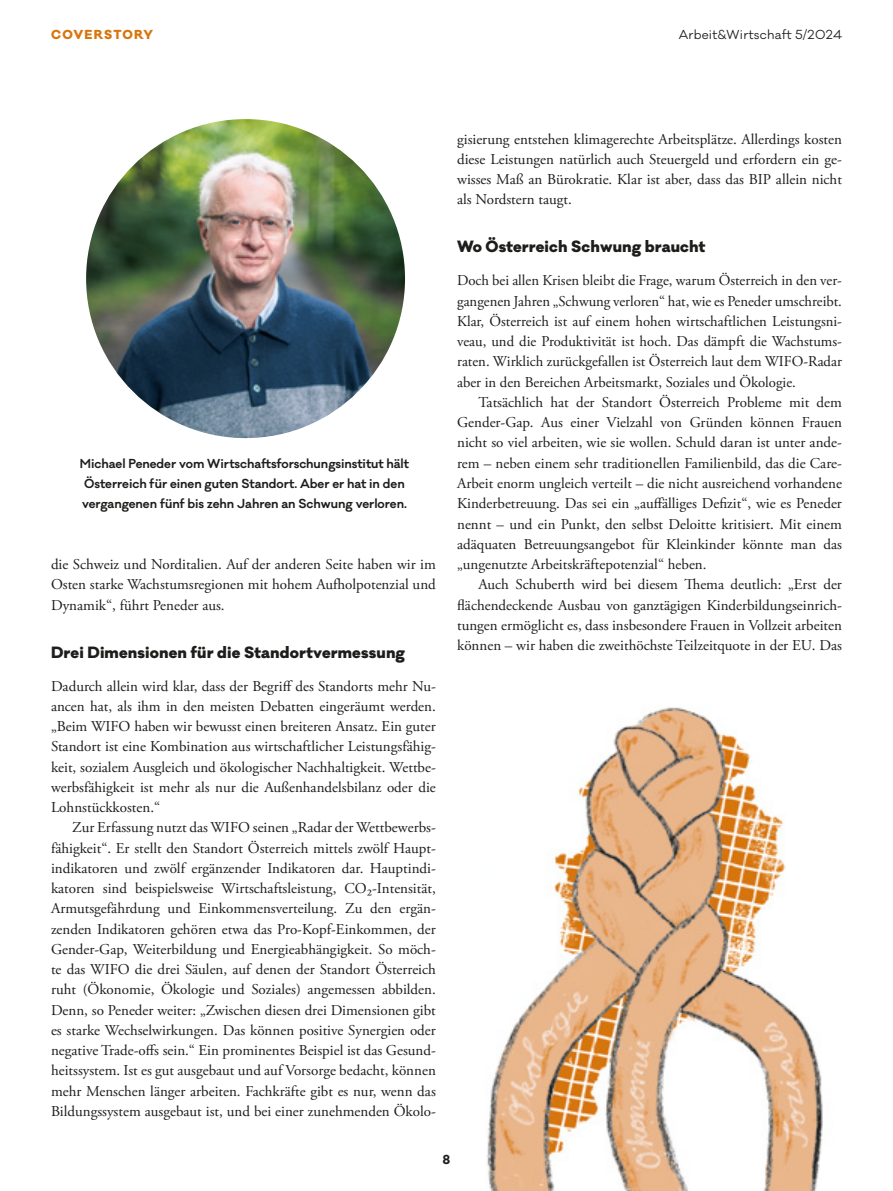
<style>
.page{position:relative;width:893px;height:1191px;background:#fff}
.page>*{position:absolute;margin:0;border:0;box-sizing:border-box;transform-origin:0 0}
.t1{font:15px/20.2px "Adobe Garamond Pro";color:#1d1d1b;text-align:justify}
.t2{font:800 15px "Galano Classic";letter-spacing:.01em;color:#1d1d1b}
.t3{font:600 12px/20.2px "Galano Classic";letter-spacing:-.005em;color:#1d1d1b}
.t4{font:12px "Galano Classic";letter-spacing:.02em;color:#1d1d1b}
.t5{font:800 12px "Galano Classic";letter-spacing:.09em;color:#d7760c}
.t6{font:700 12px "Galano Classic";color:#1d1d1b}
</style>
<div class="page">
<img style="left:86px;top:119px;width:319px;height:319px;border-radius:159px">
<img style="left:486px;top:707px;width:337px;height:484px">
<p class="t5" style="left:51px;top:27px;width:104px">COVERSTORY</p>
<p class="t4" style="left:679px;top:27px;width:165px">Arbeit&amp;Wirtschaft 5/2024</p>
<p class="t3" style="left:80px;top:453px;width:331px">Michael Peneder vom Wirtschaftsforschungsinstitut hält<br>Österreich für einen guten Standort. Aber er hat in den vergangenen fünf bis zehn Jahren an Schwung verloren.</p>
<p class="t1" style="left:51px;top:554px;width:386px">die Schweiz und Norditalien. Auf der anderen Seite haben wir im Osten starke Wachstumsregionen mit hohem Aufholpotenzial und Dynamik“, führt Peneder aus.</p>
<p class="t2" style="left:51px;top:641px;width:355px">Drei Dimensionen für die Standortvermessung</p>
<p class="t1" style="left:51px;top:676px;width:386px">Dadurch allein wird klar, dass der Begriff des Standorts mehr Nu&shy;ancen hat, als ihm in den meisten Debatten eingeräumt werden. „Beim WIFO haben wir bewusst einen breiteren Ansatz. Ein guter Standort ist eine Kombination aus wirtschaftlicher Leistungsfähig&shy;keit, sozialem Ausgleich und ökologischer Nachhaltigkeit. Wettbe&shy;werbsfähigkeit ist mehr als nur die Außenhandelsbilanz oder die Lohnstückkosten.“</p>
<p class="t1" style="left:51px;top:818px;width:386px;text-indent:21px">Zur Erfassung nutzt das WIFO seinen „Radar der Wettbewerbs&shy;fähigkeit“. Er stellt den Standort Österreich mittels zwölf Haupt&shy;indikatoren und zwölf ergänzender Indikatoren dar. Hauptindi&shy;katoren sind beispielsweise Wirtschaftsleistung, CO₂-Intensität, Armutsgefährdung und Einkommensverteilung. Zu den ergän&shy;zenden Indikatoren gehören etwa das Pro-Kopf-Einkommen, der Gender-Gap, Weiterbildung und Energieabhängigkeit. So möch&shy;te das WIFO die drei Säulen, auf denen der Standort Österreich ruht (Ökonomie, Ökologie und Soziales) angemessen abbilden.<br>Denn, so Peneder weiter: „Zwischen diesen drei Dimensionen gibt es starke Wechselwirkungen. Das können positive Synergien oder negative Trade-offs sein.“ Ein prominentes Beispiel ist das Gesund&shy;heitssystem. Ist es gut ausgebaut und auf Vorsorge bedacht, können mehr Menschen länger arbeiten. Fachkräfte gibt es nur, wenn das Bildungssystem ausgebaut ist, und bei einer zunehmenden Ökolo-</p>
<p class="t1" style="left:457px;top:129px;width:386px">gisierung entstehen klimagerechte Arbeitsplätze. Allerdings kosten diese Leistungen natürlich auch Steuergeld und erfordern ein ge&shy;wisses Maß an Bürokratie. Klar ist aber, dass das BIP allein nicht als Nordstern taugt.</p>
<p class="t2" style="left:457px;top:236px;width:250px">Wo Österreich Schwung braucht</p>
<p class="t1" style="left:457px;top:271px;width:386px">Doch bei allen Krisen bleibt die Frage, warum Österreich in den ver&shy;gangenen Jahren „Schwung verloren“ hat, wie es Peneder umschreibt.<br>Klar, Österreich ist auf einem hohen wirtschaftlichen Leistungsni&shy;veau, und die Produktivität ist hoch. Das dämpft die Wachstums&shy;raten. Wirklich zurückgefallen ist Österreich laut dem WIFO-Radar aber in den Bereichen Arbeitsmarkt, Soziales und Ökologie.</p>
<p class="t1" style="left:457px;top:392px;width:386px;text-indent:21px">Tatsächlich hat der Standort Österreich Probleme mit dem Gender-Gap. Aus einer Vielzahl von Gründen können Frauen nicht so viel arbeiten, wie sie wollen. Schuld daran ist unter ande&shy;rem – neben einem sehr traditionellen Familienbild, das die Care-Arbeit enorm ungleich verteilt – die nicht ausreichend vorhandene Kinderbetreuung. Das sei ein „auffälliges Defizit“, wie es Peneder nennt – und ein Punkt, den selbst Deloitte kritisiert. Mit einem adäquaten Betreuungsangebot für Kleinkinder könnte man das „ungenutzte Arbeitskräftepotenzial“ heben.</p>
<p class="t1" style="left:457px;top:575px;width:386px;text-indent:21px">Auch Schuberth wird bei diesem Thema deutlich: „Erst der flächendeckende Ausbau von ganztägigen Kinderbildungseinrich&shy;tungen ermöglicht es, dass insbesondere Frauen in Vollzeit arbeiten können – wir haben die zweithöchste Teilzeitquote in der EU. Das</p>
<p class="t6" style="left:443px;top:1151px;width:9px">8</p>
</div>
